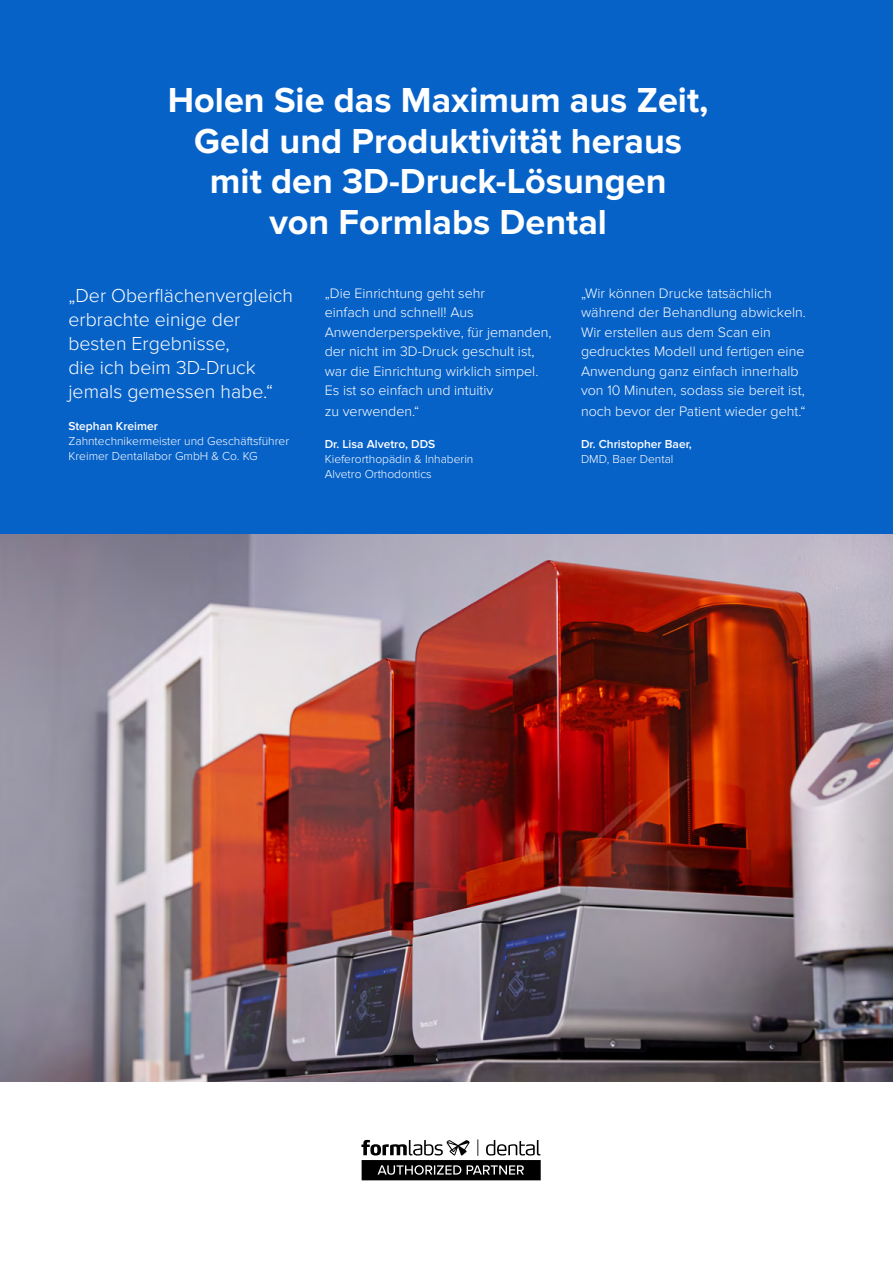
<style>
.page{position:relative;width:893px;height:1263px;background:#fff}
.page>*{position:absolute;margin:0;border:0;box-sizing:border-box;transform-origin:0 0}
.t1{font:700 36px/40.5px "Proxima Nova";color:#fff;text-align:center}
.t2{font:300 19.5px/24px "Proxima Nova";color:#fff}
.t3{font:300 14.25px/19.5px "Proxima Nova";color:#fff}
.t4{font:300 12px/15px "Proxima Nova";color:#fff}
.t5{font:600 12px "Proxima Nova";color:#fff}
</style>
<div class="page">
<div style="left:0;top:0;width:893px;height:536px;background:#0762c8"></div>
<img style="left:0;top:535px;width:893px;height:547px">
<svg style="left:361px;top:1139px;width:180px;height:41px"></svg>
<h1 class="t1" style="left:168px;top:81px;width:542px">Holen Sie das Maximum aus Zeit,<br>Geld und Produktivität heraus mit den 3D-Druck-Lösungen<br>von Formlabs Dental</h1>
<h2 class="t2" style="left:68px;top:284px;width:226px">„Der Oberflächenvergleich erbrachte einige der besten Ergebnisse,<br>die ich beim 3D-Druck jemals gemessen habe.“</h2>
<p class="t5" style="left:68px;top:419px;width:91px">Stephan Kreimer</p>
<p class="t4" style="left:68px;top:433px;width:222px">Zahntechnikermeister und Geschäftsführer<br>Kreimer Dentallabor GmbH &amp; Co. KG</p>
<p class="t3" style="left:325px;top:283px;width:228px">„Die Einrichtung geht sehr<br>einfach und schnell! Aus<br>Anwenderperspektive, für jemanden, der nicht im 3D-Druck geschult ist, war die Einrichtung wirklich simpel.<br>Es ist so einfach und intuitiv</p>
<p class="t3" style="left:325px;top:402px;width:96px">zu verwenden.“</p>
<p class="t5" style="left:325px;top:437px;width:112px">Dr. Lisa Alvetro, DDS</p>
<p class="t4" style="left:325px;top:452px;width:150px">Kieferorthopädin &amp; Inhaberin<br>Alvetro Orthodontics</p>
<p class="t3" style="left:581px;top:283px;width:226px">„Wir können Drucke tatsächlich während der Behandlung abwickeln.<br>Wir erstellen aus dem Scan ein gedrucktes Modell und fertigen eine Anwendung ganz einfach innerhalb von 10 Minuten, sodass sie bereit ist,</p>
<p class="t3" style="left:581px;top:402px;width:226px">noch bevor der Patient wieder geht.“</p>
<p class="t5" style="left:581px;top:437px;width:112px">Dr. Christopher Baer,</p>
<p class="t4" style="left:581px;top:452px;width:94px">DMD, Baer Dental</p>
</div>
